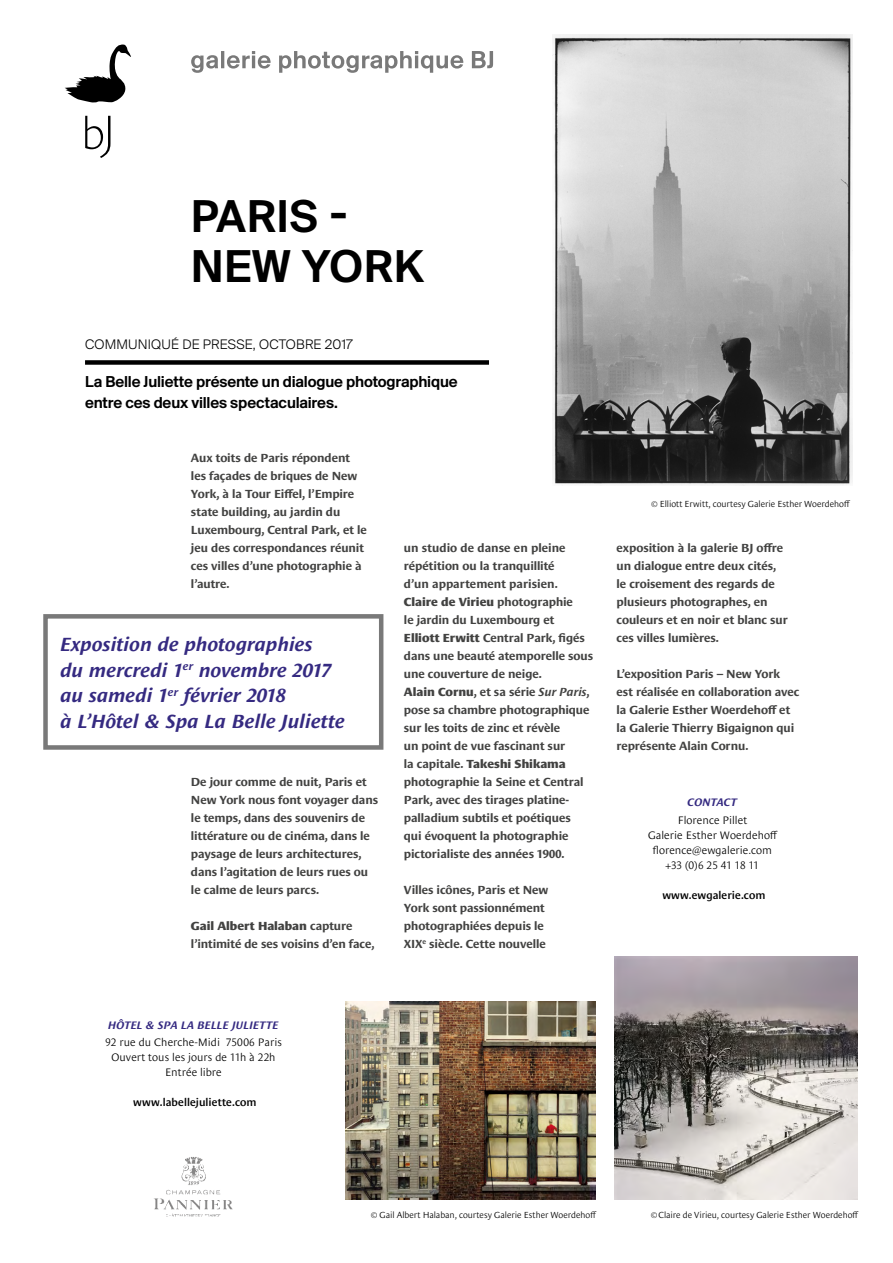
<style>
.page{position:relative;width:893px;height:1263px;background:#fff}
.page>*{position:absolute;margin:0;border:0;box-sizing:border-box;transform-origin:0 0}
.t1{font:48px/49.5px "Suisse BP Intl Antique";letter-spacing:.015em;color:#000}
.t2{font:italic 700 19.5px/25.5px "Le Monde Sans Ptf";color:#352a81}
.t3{font:16.5px/21px "Suisse BP Intl Antique";letter-spacing:-.01em;color:#000}
.t4{font:300 14.4px "Suisse BP Intl";letter-spacing:.01em;color:#000}
.t5{font:700 12px/18px "Le Monde Sans Ptf";letter-spacing:-.01em;color:#424241}
.t6{font:300 11.1px/15px "Le Monde Sans Ptf";letter-spacing:.005em;color:#000;text-align:center}
.t7{font:600 11.1px "Le Monde Sans Ptf";letter-spacing:.005em;color:#000}
.t8{font:italic 700 11.1px "Le Monde Sans Ptf";letter-spacing:.005em;color:#352a81}
.t9{font:300 9px "Le Monde Sans Ptf";letter-spacing:-.005em;color:#000}
.s1{font-weight:800}
.s2{font-style:italic}
</style>
<div class="page">
<div style="left:85px;top:360px;width:404px;height:5px;background:#000"></div>
<div style="left:43px;top:614px;width:340px;height:136px;border:4px solid #797979"></div>
<svg style="left:191px;top:51px;width:302px;height:22px"></svg>
<svg style="left:65px;top:44px;width:66px;height:59px"></svg>
<svg style="left:85px;top:116px;width:25px;height:42px"></svg>
<img style="left:154px;top:1157px;width:79px;height:60px">
<img style="left:615px;top:957px;width:243px;height:243px">
<img style="left:553px;top:35px;width:300px;height:450px">
<img style="left:345px;top:1002px;width:251px;height:198px">
<h1 class="t1" style="left:191px;top:191px;width:234px">PARIS -<br>NEW YORK</h1>
<p class="t4" style="left:85px;top:336px;width:269px">COMMUNIQUÉ DE PRESSE, OCTOBRE 2017</p>
<h3 class="t3" style="left:85px;top:370px;width:374px">La Belle Juliette présente un dialogue photographique entre ces deux villes spectaculaires.</h3>
<p class="t5" style="left:191px;top:447px;width:177px">Aux toits de Paris répondent les façades de briques de New<br>York, à la Tour Eiffel, l’Empire state building, au jardin du<br>Luxembourg, Central Park, et le jeu des correspondances réunit ces villes d’une photographie à l’autre.</p>
<h2 class="t2" style="left:61px;top:630px;width:286px">Exposition de photographies<br>du mercredi 1<sup>er</sup> novembre 2017 au samedi 1<sup>er</sup> février 2018<br>à L’Hôtel &amp; Spa La Belle Juliette</h2>
<p class="t5" style="left:191px;top:771px;width:189px">De jour comme de nuit, Paris et<br>New York nous font voyager dans le temps, dans des souvenirs de littérature ou de cinéma, dans le paysage de leurs architectures, dans l’agitation de leurs rues ou le calme de leurs parcs.</p>
<p class="t5" style="left:191px;top:915px;width:185px"><span class="s1">Gail Albert Halaban</span> capture l’intimité de ses voisins d’en face,</p>
<p class="t5" style="left:404px;top:537px;width:191px">un studio de danse en pleine répétition ou la tranquillité<br>d’un appartement parisien.<br><span class="s1">Claire de Virieu</span> photographie<br>le jardin du Luxembourg et<br><span class="s1">Elliott Erwitt</span> Central Park, figés dans une beauté atemporelle sous une couverture de neige.<br><span class="s1">Alain Cornu</span>, et sa série <span class="s2">Sur Paris</span>, pose sa chambre photographique sur les toits de zinc et révèle<br>un point de vue fascinant sur<br>la capitale. <span class="s1">Takeshi Shikama </span>photographie la Seine et Central<br>Park, avec des tirages platine&shy;palladium subtils et poétiques<br>qui évoquent la photographie pictorialiste des années 1900.</p>
<p class="t5" style="left:404px;top:879px;width:146px">Villes icônes, Paris et New<br>York sont passionnément photographiées depuis le<br>XIX<sup>e</sup> siècle. Cette nouvelle</p>
<p class="t9" style="left:651px;top:496px;width:201px">© Elliott Erwitt, courtesy Galerie Esther Woerdehoff</p>
<p class="t5" style="left:617px;top:537px;width:173px">exposition à la galerie BJ offre un dialogue entre deux cités, le croisement des regards de plusieurs photographes, en couleurs et en noir et blanc sur ces villes lumières.</p>
<p class="t5" style="left:617px;top:663px;width:185px">L’exposition Paris – New York est réalisée en collaboration avec la Galerie Esther Woerdehoff et la Galerie Thierry Bigaignon qui représente Alain Cornu.</p>
<p class="t8" style="left:688px;top:794px;width:51px">CONTACT</p>
<p class="t6" style="left:648px;top:811px;width:131px">Florence Pillet<br>Galerie Esther Woerdehoff florence@ewgalerie.com +33 (0)6 25 41 18 11</p>
<p class="t7" style="left:662px;top:886px;width:105px">www.ewgalerie.com</p>
<p class="t8" style="left:108px;top:1016px;width:172px">HÔTEL &amp; SPA LA BELLE JULIETTE</p>
<p class="t6" style="left:105px;top:1033px;width:178px">92 rue du Cherche-Midi 75006 Paris<br>Ouvert tous les jours de 11h à 22h<br>Entrée libre</p>
<p class="t7" style="left:133px;top:1093px;width:125px">www.labellejuliette.com</p>
<p class="t9" style="left:371px;top:1207px;width:227px">© Gail Albert Halaban, courtesy Galerie Esther Woerdehoff</p>
<p class="t9" style="left:651px;top:1207px;width:209px">©Claire de Virieu, courtesy Galerie Esther Woerdehoff</p>
</div>
